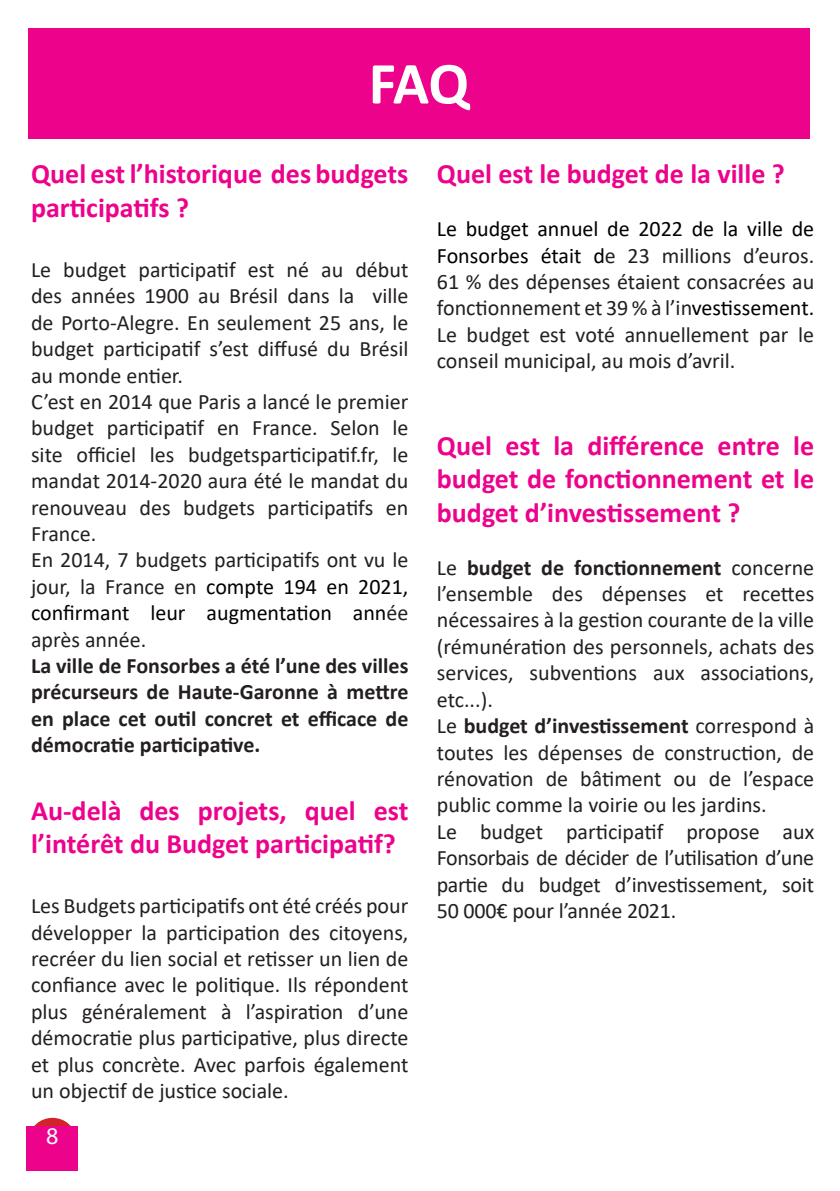
<style>
.page{position:relative;width:840px;height:1191px;background:#fff}
.page>*{position:absolute;margin:0;border:0;box-sizing:border-box;transform-origin:0 0}
.texte{font:700 60px "Calibri";color:#fff}
.texte-2{font:700 28px/33.6px "Calibri";color:#ed028c}
.t1{font:24px "Myriad Pro";color:#fff}
.texte-3{font:22px/26.4px "Calibri";color:#231f20;text-align:justify}
.texte-4{font:700 22px/26.4px "Calibri";color:#231f20;text-align:justify}
.s1{color:#000}
.s2{font-weight:700}
</style>
<div class="page">
<svg style="left:29px;top:1117px;width:47px;height:43px"></svg>
<div style="left:27px;top:1126px;width:51px;height:44px;background:#ed028c"></div>
<div style="left:28px;top:28px;width:781px;height:111px;background:#ed028c"></div>
<p class="texte" style="left:368px;top:41px;width:102px">FAQ</p>
<p class="texte-2" style="left:31px;top:157px;width:379px">Quel est l’historique des budgets participatifs ?</p>
<p class="texte-3" style="left:31px;top:256px;width:379px">Le budget participatif est né au début des années 1900 au Brésil dans la ville de Porto-Alegre. En seulement 25 ans, le budget participatif s’est diffusé du Brésil au monde entier.</p>
<p class="texte-3" style="left:31px;top:388px;width:379px">C’est en 2014 que Paris a lancé le premier budget participatif en France. Selon le site officiel les budgetsparticipatif.fr, le mandat 2014-2020 aura été le mandat du renouveau des budgets participatifs en France.</p>
<p class="texte-3" style="left:31px;top:546px;width:379px">En 2014, 7 budgets participatifs ont vu le jour, la France en <span class="s1">compte 194 en 2021, confirmant leur augmentation ann</span>ée après année.</p>
<p class="texte-4" style="left:31px;top:652px;width:379px">La ville de Fonsorbes a été l’une des villes précurseurs de Haute-Garonne à mettre en place cet outil concret et efficace de démocratie participative.</p>
<p class="texte-2" style="left:31px;top:793px;width:379px">Au-delà des projets, quel est l’intérêt du Budget participatif?</p>
<p class="texte-3" style="left:31px;top:892px;width:379px">Les Budgets participatifs ont été créés pour développer la participation des citoyens, recréer du lien social et retisser un lien de confiance avec le politique. Ils répondent plus généralement à l’aspiration d’une démocratie plus participative, plus directe et plus concrète. Avec parfois également un objectif de justice sociale.</p>
<p class="t1" style="left:46px;top:1121px;width:14px">8</p>
<p class="texte-2" style="left:436px;top:157px;width:349px">Quel est le budget de la ville ?</p>
<p class="texte-3" style="left:436px;top:215px;width:379px"><span class="s1">Le budget annuel de 2022 de la ville de Fonsorbes était d</span>e 23 millions d’euros.<br>61 % des dépenses étaient consacrées au fonctionnement et 39 % à l’in<span class="s1">vestissement.<br></span>Le budget est voté annuellement par le conseil municipal, au mois d’avril.</p>
<p class="texte-2" style="left:436px;top:428px;width:379px;text-align:justify">Quel est la différence entre le budget de fonctionnement et le budget d’investissement ?</p>
<p class="texte-3" style="left:436px;top:553px;width:379px">Le <span class="s2">budget de fonctionnement</span> concerne l’ensemble des dépenses et recettes nécessaires à la gestion courante de la ville (rémunération des personnels, achats des services, subventions aux associations, etc...).</p>
<p class="texte-3" style="left:436px;top:712px;width:379px">Le <span class="s2">budget d’investissement</span> correspond à toutes les dépenses de construction, de rénovation de bâtiment ou de l’espace public comme la voirie ou les jardins.</p>
<p class="texte-3" style="left:436px;top:817px;width:378px">Le budget participatif propose aux Fonsorbais de décider de l’utilisation d’une partie du budget d’investissement, soit</p>
<p class="texte-3" style="left:436px;top:897px;width:241px">50 000€ pour l’année 2021.</p>
</div>
